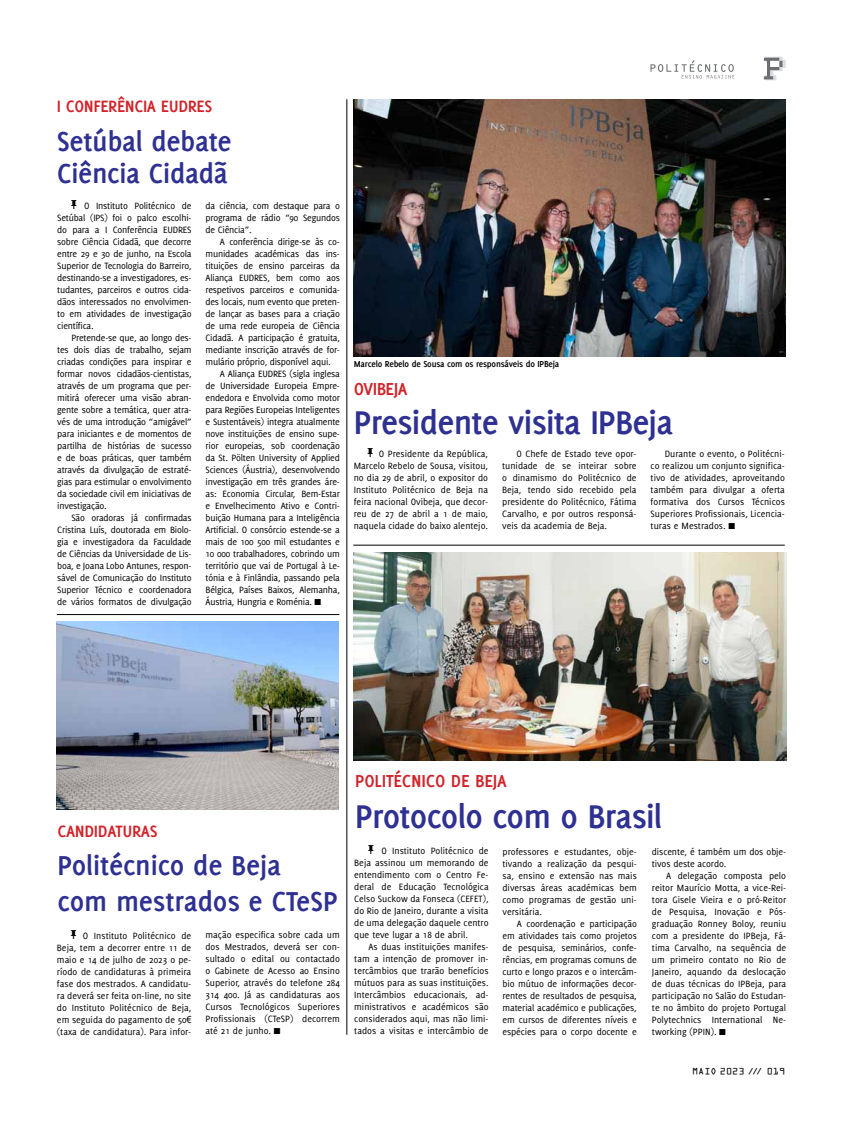
<style>
.page{position:relative;width:842px;height:1134px;background:#fff}
.page>*{position:absolute;margin:0;border:0;box-sizing:border-box;transform-origin:0 0}
.t1{font:700 36px "Delicious";letter-spacing:-.02em;color:#2e3092}
.t2{font:700 30px/32px "Delicious";letter-spacing:-.01em;color:#2e3092}
.t3{font:700 19px "Delicious";letter-spacing:-.01em;color:#d2232a}
.t4{font:700 18px "Delicious";letter-spacing:-.02em;color:#d2232a}
.t5{font:10px/12px "Delicious";letter-spacing:-.02em;color:#000;text-align:justify}
.t6{font:10px "OCR Aby BT";color:#000}
.t7{font:700 9.5px "Delicious";letter-spacing:-.02em;color:#000}
.s1{font-family:"Icon Bit Two"}
.s2{font-family:"Icon Bit One"}
.s3{font-family:"Arial Narrow"}
</style>
<div class="page">
<svg style="left:650px;top:61px;width:84px;height:18px"></svg>
<svg style="left:764px;top:56px;width:22px;height:25px"></svg>
<hr style="left:347px;top:99px;width:1px;height:936px;background:#000">
<hr style="left:353px;top:545px;width:432px;height:1px;background:#000">
<hr style="left:57px;top:614px;width:282px;height:1px;background:#000">
<img style="left:354px;top:100px;width:431px;height:257px">
<img style="left:353px;top:552px;width:433px;height:208px">
<img style="left:57px;top:621px;width:282px;height:189px">
<h3 class="t4" style="left:57px;top:96px;width:140px">I Conferência EU DRES</h3>
<h2 class="t2" style="left:57px;top:125px;width:176px">Setúbal debate<br>Ciência Cidadã</h2>
<p class="t5" style="left:57px;top:200px;width:136px;text-indent:14px"><span class="s1">6</span> O Instituto Politécnico de Setúbal (IPS) foi o palco escolhi&shy;do para a I Conferência EUDRES sobre Ciência Cidadã, que decorre entre 29 e 30 de junho, na Escola Superior de Tecnologia do Barreiro, destinando-se a investigadores, es&shy;tudantes, parceiros e outros cida&shy;dãos interessados no envolvimen&shy;to em atividades de investigação científica.</p>
<p class="t5" style="left:57px;top:332px;width:136px;text-indent:14px">Pretende-se que, ao longo des&shy;tes dois dias de trabalho, sejam criadas condições para inspirar e formar novos cidadãos-cientistas, através de um programa que per&shy;mitirá oferecer uma visão abran&shy;gente sobre a temática, quer atra&shy;vés de uma introdução “amigável” para iniciantes e de momentos de partilha de histórias de sucesso e de boas práticas, quer também através da divulgação de estraté&shy;gias para estimular o envolvimento da sociedade civil em iniciativas de investigação.</p>
<p class="t5" style="left:57px;top:512px;width:136px;text-indent:14px">São oradoras já confirmadas Cristina Luís, doutorada em Biolo&shy;gia e investigadora da Faculdade de Ciências da Universidade de Lis&shy;boa, e Joana Lobo Antunes, respon&shy;sável de Comunicação do Instituto Superior Técnico e coordenadora de vários formatos de divulgação</p>
<p class="t5" style="left:206px;top:199px;width:136px">da ciência, com destaque para o programa de rádio “90 Segundos de Ciência”.</p>
<p class="t5" style="left:220px;top:235px;width:122px">A conferência dirige-se às co-</p>
<p class="t5" style="left:206px;top:247px;width:136px">munidades académicas das ins-</p>
<p class="t5" style="left:206px;top:259px;width:136px">tituições de ensino parceiras da</p>
<p class="t5" style="left:206px;top:271px;width:136px">Aliança EUDRES, bem como aos</p>
<p class="t5" style="left:206px;top:283px;width:136px">respetivos parceiros e comunida-</p>
<p class="t5" style="left:206px;top:295px;width:136px">des locais, num evento que preten-</p>
<p class="t5" style="left:206px;top:307px;width:136px">de lançar as bases para a criação</p>
<p class="t5" style="left:206px;top:319px;width:136px">de uma rede europeia de Ciência</p>
<p class="t5" style="left:206px;top:331px;width:136px">Cidadã. A participação é gratuita,</p>
<p class="t5" style="left:206px;top:343px;width:136px">mediante inscrição através de for-</p>
<p class="t5" style="left:206px;top:355px;width:127px">mulário próprio, disponível aqui.</p>
<p class="t5" style="left:220px;top:367px;width:122px">A Aliança EUDRES (sigla inglesa</p>
<p class="t5" style="left:206px;top:379px;width:136px">de Universidade Europeia Empre-</p>
<p class="t5" style="left:206px;top:391px;width:136px">endedora e Envolvida como motor</p>
<p class="t5" style="left:206px;top:403px;width:136px">para Regiões Europeias Inteligentes</p>
<p class="t5" style="left:206px;top:415px;width:136px">e Sustentáveis) integra atualmente</p>
<p class="t5" style="left:206px;top:427px;width:136px">nove instituições de ensino supe-</p>
<p class="t5" style="left:206px;top:439px;width:136px">rior europeias, sob coordenação</p>
<p class="t5" style="left:206px;top:451px;width:136px">da St. Pölten University of Applied</p>
<p class="t5" style="left:206px;top:463px;width:136px">Sciences (Áustria), desenvolvendo</p>
<p class="t5" style="left:206px;top:475px;width:136px">investigação em três grandes áre-</p>
<p class="t5" style="left:206px;top:487px;width:136px">as: Economia Circular, Bem-Estar</p>
<p class="t5" style="left:206px;top:499px;width:136px">e Envelhecimento Ativo e Contri-</p>
<p class="t5" style="left:206px;top:511px;width:136px">buição Humana para a Inteligência</p>
<p class="t5" style="left:206px;top:523px;width:136px">Artificial. O consórcio estende-se a</p>
<p class="t5" style="left:206px;top:535px;width:136px">mais de 100 500 mil estudantes e</p>
<p class="t5" style="left:206px;top:547px;width:136px">10 000 trabalhadores, cobrindo um</p>
<p class="t5" style="left:206px;top:559px;width:136px">território que vai de Portugal à Le-</p>
<p class="t5" style="left:206px;top:571px;width:136px">tónia e à Finlândia, passando pela</p>
<p class="t5" style="left:206px;top:583px;width:136px">Bélgica, Países Baixos, Alemanha,</p>
<p class="t5" style="left:206px;top:595px;width:118px">Áustria, Hungria e Roménia. <span class="s2">K</span></p>
<p class="t7" style="left:354px;top:359px;width:207px">M arcelo Rebelo de Sousa com os responsáveis do IPBeja</p>
<h3 class="t3" style="left:354px;top:378px;width:55px">Ovibeja</h3>
<h1 class="t1" style="left:354px;top:402px;width:321px">Presidente visita IPBeja</h1>
<p class="t5" style="left:354px;top:448px;width:136px;text-indent:14px"><span class="s1">6</span> O Presidente da República, Marcelo Rebelo de Sousa, visitou, no dia 29 de abril, o expositor do Instituto Politécnico de Beja na feira nacional Ovibeja, que decor&shy;reu de 27 de abril a 1 de maio, naquela cidade do baixo alentejo.</p>
<p class="t5" style="left:502px;top:448px;width:136px;text-indent:14px">O Chefe de Estado teve opor&shy;tunidade de se inteirar sobre o dinamismo do Politécnico de Beja, tendo sido recebido pela presidente do Politécnico, Fátima Carvalho, e por outros responsá&shy;veis da academia de Beja.</p>
<p class="t5" style="left:651px;top:448px;width:136px;text-indent:14px">Durante o evento, o Politécni&shy;co realizou um conjunto significa&shy;tivo de atividades, aproveitando também para divulgar a oferta formativa dos Cursos Técnicos Superiores Profissionais, Licencia&shy;turas e Mestrados. <span class="s2">K</span></p>
<h3 class="t4" style="left:57px;top:821px;width:101px">Candidaturas</h3>
<h2 class="t2" style="left:57px;top:846px;width:282px;line-height:36px">Politécnico de Beja com mestrados e CTeSP</h2>
<p class="t5" style="left:57px;top:929px;width:136px;text-indent:14px"><span class="s1">6</span> O Instituto Politécnico de Beja, tem a decorrer entre 11 de maio e 14 de julho de 2023 o pe&shy;ríodo de candidaturas à primeira fase dos mestrados. A candidatu&shy;ra deverá ser feita on-line, no site do Instituto Politécnico de Beja, em seguida do pagamento de 50<span class="s3">€ </span>(taxa de candidatura). Para infor-</p>
<p class="t5" style="left:205px;top:929px;width:136px">mação especifica sobre cada um dos Mestrados, deverá ser con&shy;sultado o edital ou contactado o Gabinete de Acesso ao Ensino Superior, através do telefone 284<br>314 400. Já as candidaturas aos Cursos Tecnológicos Superiores Profissionais (CTeSP) decorrem até 21 de junho. <span class="s2">K</span></p>
<h3 class="t3" style="left:355px;top:770px;width:153px">Politécnico de Beja</h3>
<h1 class="t1" style="left:355px;top:796px;width:309px">Protocolo com o Brasil</h1>
<p class="t5" style="left:354px;top:845px;width:136px;text-indent:14px"><span class="s1">6</span> O Instituto Politécnico de Beja assinou um memorando de entendimento com o Centro Fe&shy;deral de Educação Tecnológica Celso Suckow da Fonseca (CEFET), do Rio de Janeiro, durante a visita de uma delegação daquele centro que teve lugar a 18 de abril.</p>
<p class="t5" style="left:354px;top:941px;width:136px;text-indent:14px">As duas instituições manifes&shy;tam a intenção de promover in&shy;tercâmbios que trarão benefícios mútuos para as suas instituições.<br>Intercâmbios educacionais, ad&shy;ministrativos e académicos são considerados aqui, mas não limi&shy;tados a visitas e intercâmbio de</p>
<p class="t5" style="left:502px;top:845px;width:136px">professores e estudantes, obje&shy;tivando a realização da pesqui&shy;sa, ensino e extensão nas mais diversas áreas académicas bem como programas de gestão uni&shy;versitária.</p>
<p class="t5" style="left:502px;top:917px;width:136px;text-indent:14px">A coordenação e participação em atividades tais como projetos de pesquisa, seminários, confe&shy;rências, em programas comuns de curto e longo prazos e o intercâm&shy;bio mútuo de informações decor&shy;rentes de resultados de pesquisa, material académico e publicações, em cursos de diferentes níveis e espécies para o corpo docente e</p>
<p class="t5" style="left:652px;top:845px;width:136px">discente, é também um dos obje&shy;tivos deste acordo.</p>
<p class="t5" style="left:652px;top:869px;width:136px;text-indent:14px">A delegação composta pelo reitor Maurício Motta, a vice-Rei&shy;tora Gisele Vieira e o pró-Reitor de Pesquisa, Inovação e Pós&shy;graduação Ronney Boloy, reuniu com a presidente do IPBeja, Fá&shy;tima Carvalho, na sequência de um primeiro contato no Rio de Janeiro, aquando da deslocação de duas técnicas do IPBeja, para participação no Salão do Estudan&shy;te no âmbito do projeto Portugal Polytechnics International Ne&shy;tworking (PPIN). <span class="s2">K</span></p>
<p class="t6" style="left:692px;top:1065px;width:95px">MAIO 2023 /// 019</p>
</div>
